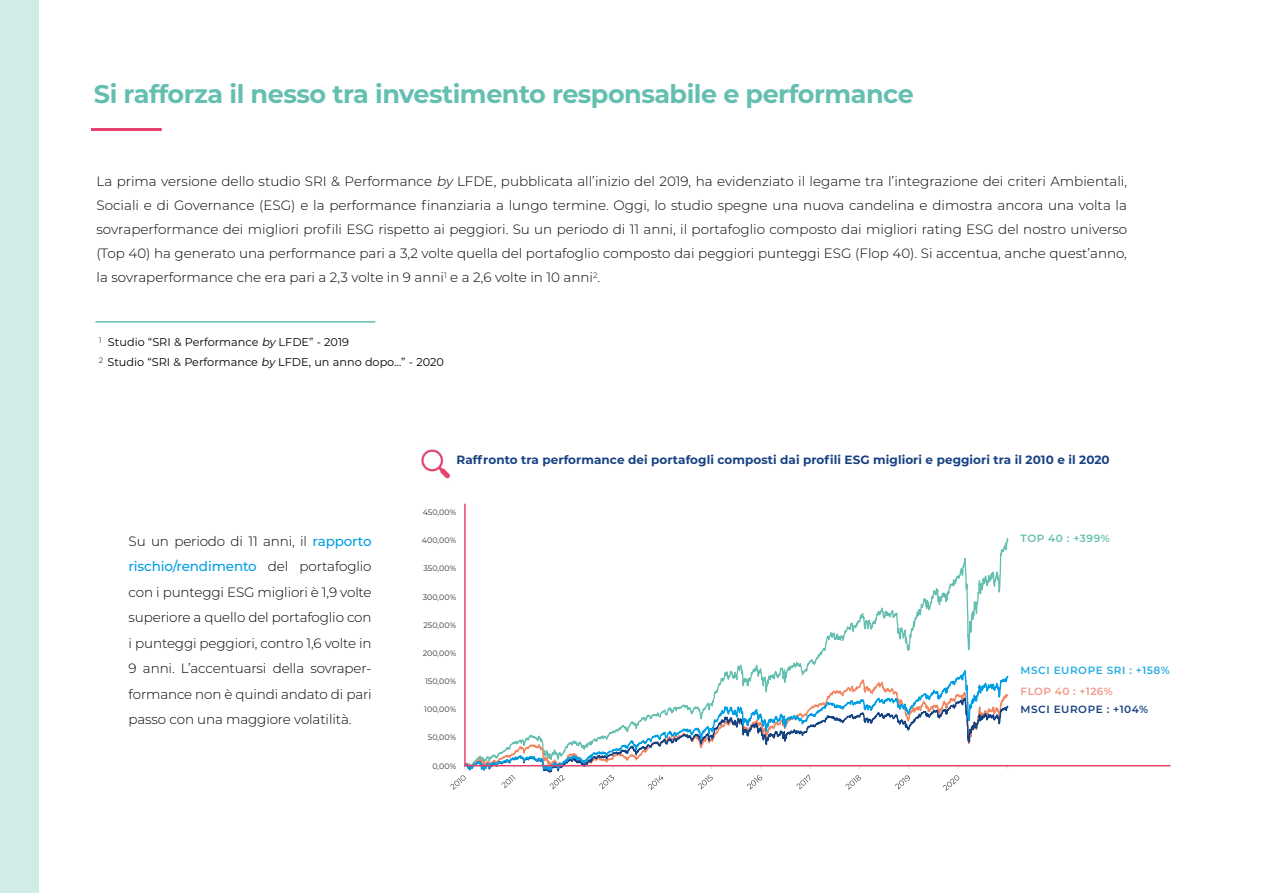
<style>
.page{position:relative;width:1263px;height:893px;background:#fff}
.page>*{position:absolute;margin:0;border:0;box-sizing:border-box;transform-origin:0 0}
.t1{font:700 25.5px "Montserrat";letter-spacing:-.02em;color:#64bfb0}
.t2{font:300 13.5px/25.5px "Montserrat";letter-spacing:-.01em;color:#000;text-align:justify}
.t3{font:700 12px "Montserrat";letter-spacing:.005em;color:#184284}
.t4{font:11.25px/19.5px "Montserrat";color:#000}
.t5{font:600 10.5px "Montserrat";letter-spacing:.05em;color:#27ade4}
.t6{font:600 10.5px "Montserrat";letter-spacing:.05em;color:#184284}
.t7{font:600 10.5px "Montserrat";letter-spacing:.04em;color:#f09985}
.t8{font:600 10.5px "Montserrat";letter-spacing:.05em;color:#64bfb0}
.t9{font:7.95px "Montserrat";color:#333232}
.s1{font-style:italic}
.s2{font-weight:500;color:#009fe3}
</style>
<div class="page">
<img style="left:421px;top:449px;width:29px;height:30px">
<hr style="left:95px;top:321px;width:280px;height:2px;background:#64bfb0">
<svg style="left:819px;top:538px;width:189px;height:116px"></svg>
<svg style="left:464px;top:654px;width:544px;height:132px"></svg>
<svg style="left:450px;top:775px;width:16px;height:15px"></svg>
<svg style="left:501px;top:775px;width:14px;height:13px"></svg>
<svg style="left:550px;top:775px;width:15px;height:14px"></svg>
<svg style="left:599px;top:775px;width:15px;height:14px"></svg>
<svg style="left:648px;top:775px;width:15px;height:15px"></svg>
<svg style="left:698px;top:775px;width:15px;height:14px"></svg>
<svg style="left:747px;top:775px;width:15px;height:15px"></svg>
<svg style="left:796px;top:766px;width:15px;height:23px"></svg>
<svg style="left:845px;top:775px;width:16px;height:15px"></svg>
<svg style="left:895px;top:775px;width:15px;height:15px"></svg>
<svg style="left:943px;top:775px;width:16px;height:16px"></svg>
<hr style="left:91px;top:128px;width:71px;height:3px;background:#e9426a">
<div style="left:0;top:0;width:38px;height:893px;background:#d1ebe7"></div>
<hr style="left:464px;top:765px;width:706px;height:1px;background:#e9426a">
<hr style="left:464px;top:504px;width:2px;height:262px;background:#e9426a">
<h1 class="t1" style="left:94px;top:75px;width:821px">Si rafforza il nesso tra investimento responsabile e performance</h1>
<p class="t2" style="left:97px;top:169px;width:1032px;line-height:24px">La prima versione dello studio SRI &amp; Performance <span class="s1">by</span> LFDE, pubblicata all’inizio del 2019, ha evidenziato il legame tra l’integrazione dei criteri Ambientali, Sociali e di Governance (ESG) e la performance finanziaria a lungo termine. Oggi, lo studio spegne una nuova candelina e dimostra ancora una volta la sovraperformance dei migliori profili ESG rispetto ai peggiori. Su un periodo di 11 anni, il portafoglio composto dai migliori rating ESG del nostro universo (Top 40) ha generato una performance pari a 3,2 volte quella del portafoglio composto dai peggiori punteggi ESG (Flop 40). Si accentua, anche quest’anno, la sovraperformance che era pari a 2,3 volte in 9 anni<sup>1</sup> e a 2,6 volte in 10 anni<sup>2</sup>.</p>
<p class="t4" style="left:99px;top:332px;width:347px"><sup>1</sup> Studio “SRI &amp; Performance <span class="s1">by</span> LFDE” - 2019<br><sup>2</sup> Studio “SRI &amp; Performance <span class="s1">by</span> LFDE, un anno dopo…” - 2020</p>
<p class="t3" style="left:457px;top:452px;width:655px">Raffronto tra performance dei portafogli composti dai profili ESG migliori e peggiori tra il 2010 e il 2020</p>
<p class="t2" style="left:129px;top:528px;width:244px">Su un periodo di 11 anni, il <span class="s2">rapporto rischio/rendimento</span> del portafoglio con i punteggi ESG migliori è 1,9 volte superiore a quello del portafoglio con i punteggi peggiori, contro 1,6 volte in 9 anni. L’accentuarsi della sovraper&shy;formance non è quindi andato di pari passo con una maggiore volatilità.</p>
<p class="t9" style="left:423px;top:507px;width:35px">450,00%</p>
<p class="t9" style="left:422px;top:535px;width:36px">400,00%</p>
<p class="t9" style="left:423px;top:563px;width:34px">350,00%</p>
<p class="t9" style="left:423px;top:591px;width:35px">300,00%</p>
<p class="t9" style="left:423px;top:619px;width:34px">250,00%</p>
<p class="t9" style="left:423px;top:648px;width:35px">200,00%</p>
<p class="t9" style="left:425px;top:676px;width:33px">150,00%</p>
<p class="t9" style="left:424px;top:704px;width:33px">100,00%</p>
<p class="t9" style="left:428px;top:732px;width:30px">50,00%</p>
<p class="t9" style="left:432px;top:760px;width:25px">0,00%</p>
<p class="t8" style="left:1020px;top:531px;width:91px">TOP 40 : +399%</p>
<p class="t5" style="left:1020px;top:663px;width:151px">MSCI EUROPE SRI : +158%</p>
<p class="t7" style="left:1020px;top:684px;width:94px">FLOP 40 : +126%</p>
<p class="t6" style="left:1020px;top:702px;width:129px">MSCI EUROPE : +104%</p>
</div>
